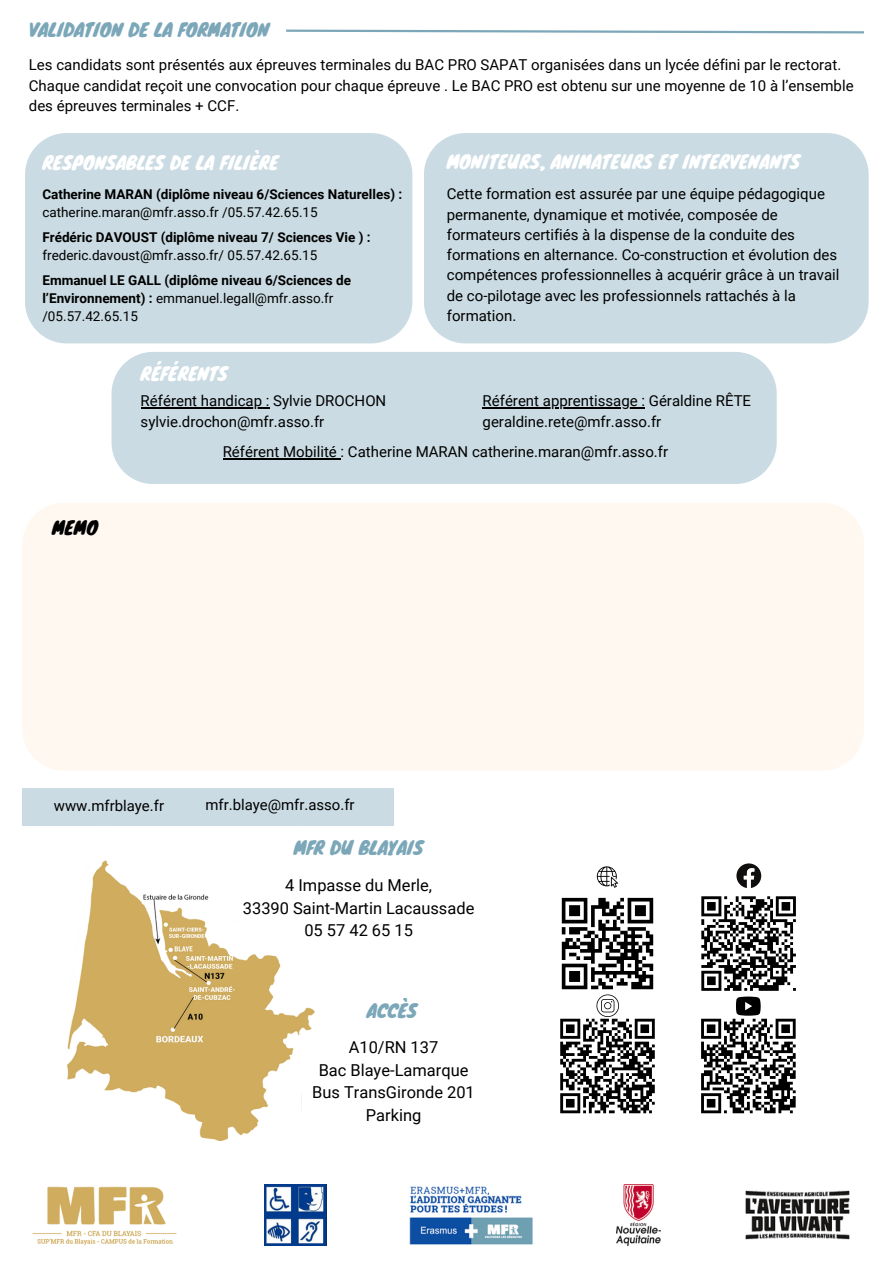
<style>
.page{position:relative;width:894px;height:1264px;background:#fff}
.page>*{position:absolute;margin:0;border:0;box-sizing:border-box;transform-origin:0 0}
.t1{font:18px "Knewave";color:#fff}
.t2{font:18px "Knewave";color:#7ca7b9}
.t3{font:18px "Knewave";color:#000}
.t4{font:16.5px/22.5px "Roboto";color:#000;text-align:center}
.t5{font:15px/20.2px "Roboto";color:#000}
.t6{font:700 13.5px/18px "Roboto";color:#000}
.s1{font-weight:400}
</style>
<div class="page">
<svg style="left:286px;top:29px;width:578px;height:5px"></svg>
<div style="left:25px;top:133px;width:387px;height:210px;background:#cadbe3"></div>
<div style="left:111px;top:352px;width:665px;height:132px;background:#cadbe3"></div>
<div style="left:424px;top:133px;width:444px;height:210px;background:#cadbe3"></div>
<img style="left:32px;top:1186px;width:145px;height:59px">
<img style="left:264px;top:1184px;width:62px;height:61px">
<img style="left:409px;top:1186px;width:124px;height:59px">
<img style="left:616px;top:1184px;width:44px;height:61px">
<img style="left:745px;top:1190px;width:105px;height:50px">
<img style="left:67px;top:860px;width:247px;height:280px">
<div style="left:22px;top:788px;width:371px;height:38px;background:#cadbe3"></div>
<svg style="left:596px;top:866px;width:22px;height:21px"></svg>
<svg style="left:736px;top:863px;width:25px;height:25px"></svg>
<svg style="left:560px;top:897px;width:95px;height:217px"></svg>
<svg style="left:701px;top:896px;width:95px;height:218px"></svg>
<div style="left:22px;top:503px;width:841px;height:267px;background:#fff8f1"></div>
<hr style="left:141px;top:407px;width:128px;height:2px;background:#000">
<hr style="left:482px;top:407px;width:163px;height:2px;background:#000">
<hr style="left:223px;top:458px;width:117px;height:2px;background:#000">
<h1 class="t2" style="left:29px;top:15px;width:241px">VALIDATION DE LA FORMATION</h1>
<p class="t5" style="left:29px;top:55px;width:826px">Les candidats sont présentés aux épreuves terminales du BAC PRO SAPAT organisées dans un lycée défini par le rectorat.<br>Chaque candidat reçoit une convocation pour chaque épreuve . Le BAC PRO est obtenu sur une moyenne de 10 à l’ensemble des épreuves terminales + CCF.</p>
<h1 class="t1" style="left:42px;top:148px;width:238px">RESPONSABLES DE LA FILIÈRE</h1>
<h3 class="t6" style="left:42px;top:186px;width:361px">Catherine MARAN (diplôme niveau 6/Sciences Naturelles) : <span class="s1">catherine.maran@mfr.asso.fr /05.57.42.65.15</span></h3>
<h3 class="t6" style="left:42px;top:229px;width:330px">Frédéric DAVOUST (diplôme niveau 7/ Sciences Vie ) : <span class="s1">frederic.davoust@mfr.asso.fr/ 05.57.42.65.15</span></h3>
<p class="t6" style="left:42px;top:271px;width:310px">Emmanuel LE GALL (diplôme niveau 6/Sciences de l’Environnement) : <span class="s1">emmanuel.legall@mfr.asso.fr /05.57.42.65.15</span></p>
<h2 class="t1" style="left:446px;top:147px;width:354px">MONITEURS, ANIMATEURS ET INTERVENANTS</h2>
<p class="t5" style="left:446px;top:184px;width:394px">Cette formation est assurée par une équipe pédagogique permanente, dynamique et motivée, composée de formateurs certifiés à la dispense de la conduite des formations en alternance. Co-construction et évolution des compétences professionnelles à acquérir grâce à un travail de co-pilotage avec les professionnels rattachés à la formation.</p>
<p class="t3" style="left:52px;top:513px;width:47px">MEMO</p>
<h2 class="t1" style="left:141px;top:359px;width:89px">RÉFÉRENTS</h2>
<h1 class="t5" style="left:141px;top:391px;width:247px">Référent handicap : Sylvie DROCHON sylvie.drochon@mfr.asso.fr</h1>
<p class="t5" style="left:482px;top:391px;width:270px">Référent apprentissage : Géraldine RÊTE geraldine.rete@mfr.asso.fr</p>
<p class="t5" style="left:223px;top:442px;width:447px">Référent Mobilité : Catherine MARAN catherine.maran@mfr.asso.fr</p>
<h3 class="t5" style="left:54px;top:795px;width:112px">www.mfrblaye.fr</h3>
<h3 class="t5" style="left:205px;top:795px;width:151px">mfr.blaye@mfr.asso.fr</h3>
<h1 class="t2" style="left:294px;top:832px;width:131px">MFR DU BLAYAIS</h1>
<h3 class="t4" style="left:243px;top:874px;width:233px">4 Impasse du Merle,<br>33390 Saint-Martin Lacaussade<br>05 57 42 65 15</h3>
<h1 class="t2" style="left:367px;top:995px;width:52px">ACCÈS</h1>
<h3 class="t4" style="left:312px;top:1036px;width:164px">A10/RN 137<br>Bac Blaye-Lamarque<br>Bus TransGironde 201<br>Parking</h3>
</div>
